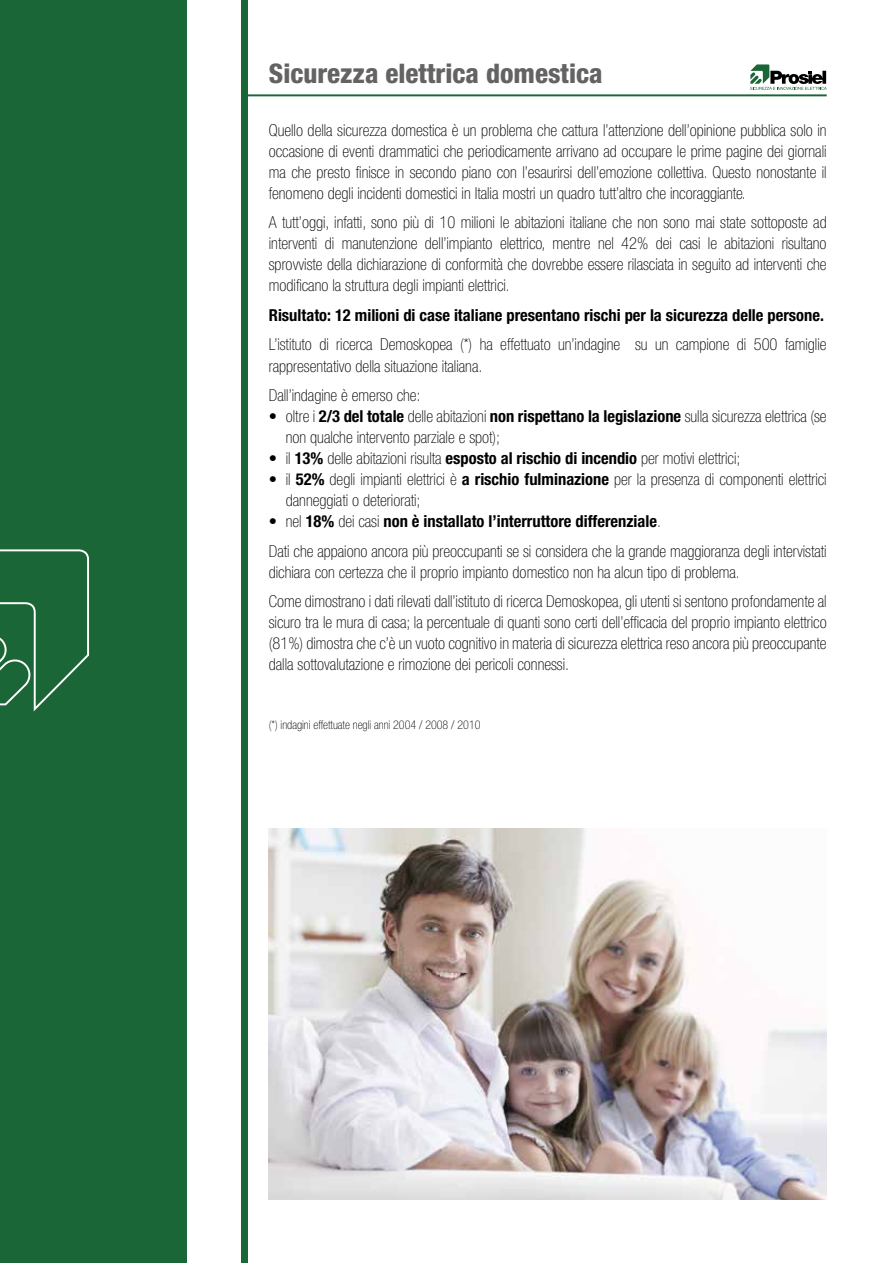
<style>
.page{position:relative;width:893px;height:1263px;background:#fff}
.page>*{position:absolute;margin:0;border:0;box-sizing:border-box;transform-origin:0 0}
.t1{font:800 condensed 27px "Helvetica Neue LT Std";color:#636363}
.t2{font:100 condensed 16.5px/21px "Helvetica Neue LT Std";color:#000}
.t3{font:700 condensed 16.5px "Helvetica Neue LT Std";color:#000}
.t4{font:100 condensed 12px "Helvetica Neue LT Std";color:#000}
.s1{font-weight:700}
</style>
<div class="page">
<div style="left:0;top:0;width:187px;height:1263px;background:#1a6636"></div>
<img style="left:269px;top:828px;width:558px;height:371px">
<svg style="left:0;top:549px;width:90px;height:163px"></svg>
<div style="left:241px;top:0;width:6px;height:1263px;background:#1a6636"></div>
<hr style="left:247px;top:94px;width:580px;height:2px;background:#1a6636">
<svg style="left:750px;top:64px;width:77px;height:26px"></svg>
<h1 class="t1" style="left:269px;top:57px;width:335px">Sicurezza elettrica domestica</h1>
<p class="t2" style="left:269px;top:119px;width:559px;text-align:justify">Quello della sicurezza domestica è un problema che cattura l’attenzione dell’opinione pubblica solo in occasione di eventi drammatici che periodicamente arrivano ad occupare le prime pagine dei giornali ma che presto finisce in secondo piano con l’esaurirsi dell’emozione collettiva. Questo nonostante il fenomeno degli incidenti domestici in Italia mostri un quadro tutt’altro che incoraggiante.</p>
<p class="t2" style="left:269px;top:212px;width:559px;text-align:justify">A tutt’oggi, infatti, sono più di 10 milioni le abitazioni italiane che non sono mai state sottoposte ad interventi di manutenzione dell’impianto elettrico, mentre nel 42% dei casi le abitazioni risultano sprovviste della dichiarazione di conformità che dovrebbe essere rilasciata in seguito ad interventi che modificano la struttura degli impianti elettrici.</p>
<p class="t3" style="left:269px;top:305px;width:557px">Risultato: 12 milioni di case italiane presentano rischi per la sicurezza delle persone.</p>
<p class="t2" style="left:269px;top:334px;width:559px">L’istituto di ricerca Demoskopea (*) ha effettuato un’indagine su un campione di 500 famiglie rappresentativo della situazione italiana.</p>
<p class="t2" style="left:269px;top:385px;width:153px">Dall’indagine è emerso che:</p>
<p class="t2" style="left:286px;top:406px;width:542px;text-indent:-17px">• oltre i <span class="s1">2/3 del totale</span> delle abitazioni <span class="s1">non rispettano la legislazione</span> sulla sicurezza elettrica (se non qualche intervento parziale e spot);</p>
<p class="t2" style="left:269px;top:448px;width:473px">• il <span class="s1">13%</span> delle abitazioni risulta <span class="s1">esposto al rischio di incendio</span> per motivi elettrici;</p>
<p class="t2" style="left:286px;top:469px;width:542px;text-indent:-17px">• il <span class="s1">52%</span> degli impianti elettrici è <span class="s1">a rischio fulminazione</span> per la presenza di componenti elettrici danneggiati o deteriorati;</p>
<p class="t2" style="left:269px;top:506px;width:559px;line-height:29.5px">• nel <span class="s1">18%</span> dei casi <span class="s1">non è installato l’interruttore differenziale</span>.<br>Dati che appaiono ancora più preoccupanti se si considera che la grande maggioranza degli intervistati</p>
<p class="t2" style="left:269px;top:557px;width:559px;line-height:29.5px">dichiara con certezza che il proprio impianto domestico non ha alcun tipo di problema.<br>Come dimostrano i dati rilevati dall’istituto di ricerca Demoskopea, gli utenti si sentono profondamente al</p>
<p class="t2" style="left:269px;top:612px;width:559px;text-align:justify">sicuro tra le mura di casa; la percentuale di quanti sono certi dell’efficacia del proprio impianto elettrico (81%) dimostra che c’è un vuoto cognitivo in materia di sicurezza elettrica reso ancora più preoccupante dalla sottovalutazione e rimozione dei pericoli connessi.</p>
<p class="t4" style="left:269px;top:718px;width:213px">(*) indagini effettuate negli anni 2004 / 2008 / 2010</p>
</div>
